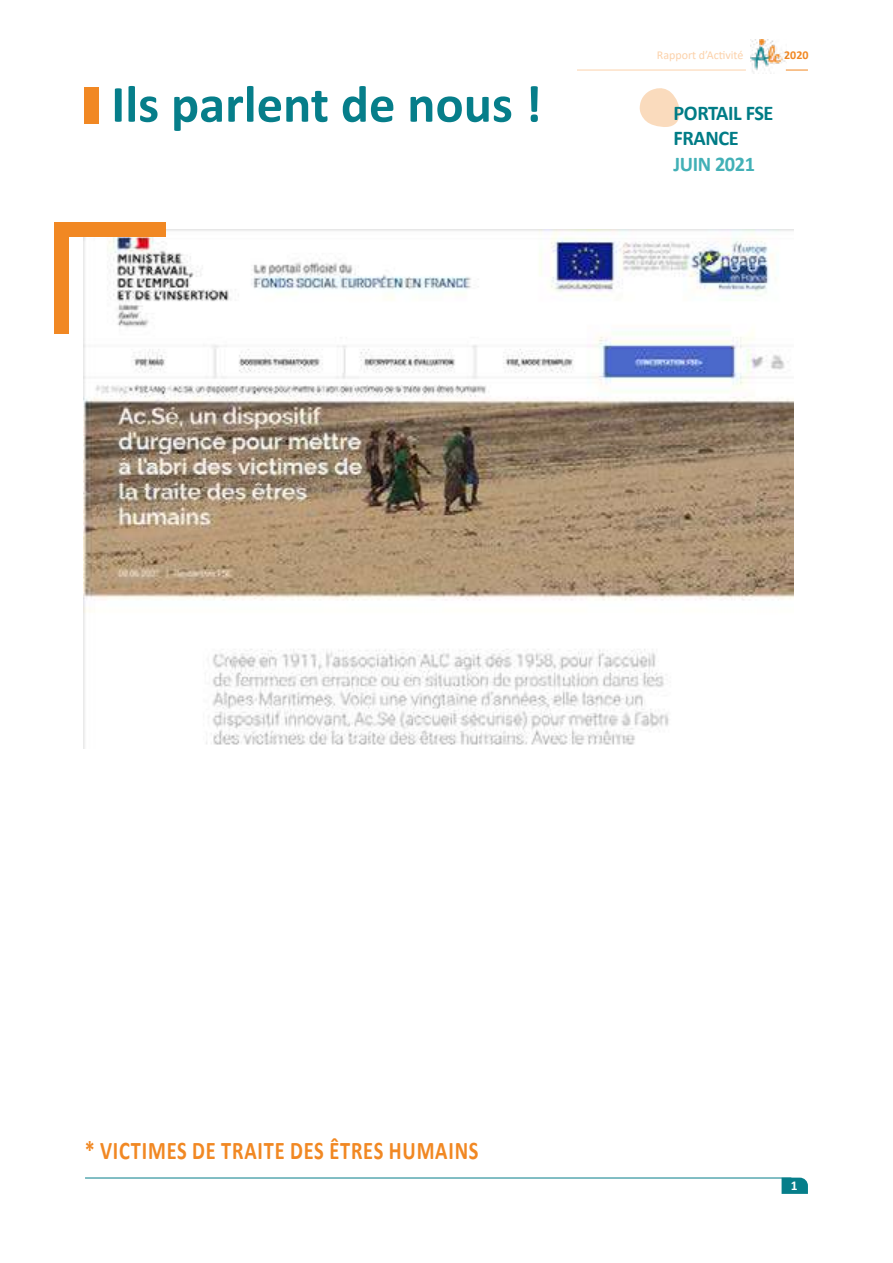
<style>
.page{position:relative;width:893px;height:1263px;background:#fff}
.page>*{position:absolute;margin:0;border:0;box-sizing:border-box;transform-origin:0 0}
.t1{font:700 52.5px "Calibri";color:#067e8a}
.t2{font:700 25.5px "Calibri";letter-spacing:.04em;color:#f18823;scale:.8 1}
.t3{font:700 21px/25.2px "Calibri";letter-spacing:-.02em;color:#007c86}
.t4{font:700 21px "Calibri";letter-spacing:-.02em;color:#42b0b6}
.t5{font:700 13.5px "Calibri";color:#fff}
.t6{font:12px "Calibri";color:#fcd2ab}
.t7{font:700 12px "Calibri";color:#f18823}
</style>
<div class="page">
<hr style="left:85px;top:1177px;width:706px;height:1px;background:#067e8a">
<svg style="left:782px;top:1177px;width:26px;height:17px"></svg>
<hr style="left:510px;top:70px;width:236px;height:1px;background:#fcd2ab">
<svg style="left:786px;top:70px;width:22px;height:1px"></svg>
<img style="left:751px;top:40px;width:35px;height:34px">
<svg style="left:639px;top:88px;width:41px;height:39px"></svg>
<div style="left:56px;top:53px;width:521px;height:106px;background:#fff"></div>
<div style="left:84px;top:87px;width:15px;height:36px;background:#f18823"></div>
<img style="left:84px;top:229px;width:710px;height:520px">
<div style="left:54px;top:222px;width:15px;height:111px;background:#f18823"></div>
<div style="left:54px;top:222px;width:112px;height:14px;background:#f18823"></div>
<h1 class="t1" style="left:111px;top:67px;width:432px">Ils parlent de nous !</h1>
<p class="t6" style="left:657px;top:47px;width:88px">Rapport d’Activité</p>
<p class="t7" style="left:784px;top:47px;width:26px">2020</p>
<p class="t3" style="left:674px;top:100px;width:101px">PORTAIL FSE<br>FRANCE</p>
<p class="t4" style="left:674px;top:149px;width:83px">JUIN 2021</p>
<p class="t2" style="left:85px;top:1132px;width:494px">* VICTIMES DE TRAITE DES ÊTRES HUMAINS</p>
<p class="t5" style="left:791px;top:1176px;width:8px">1</p>
</div>
